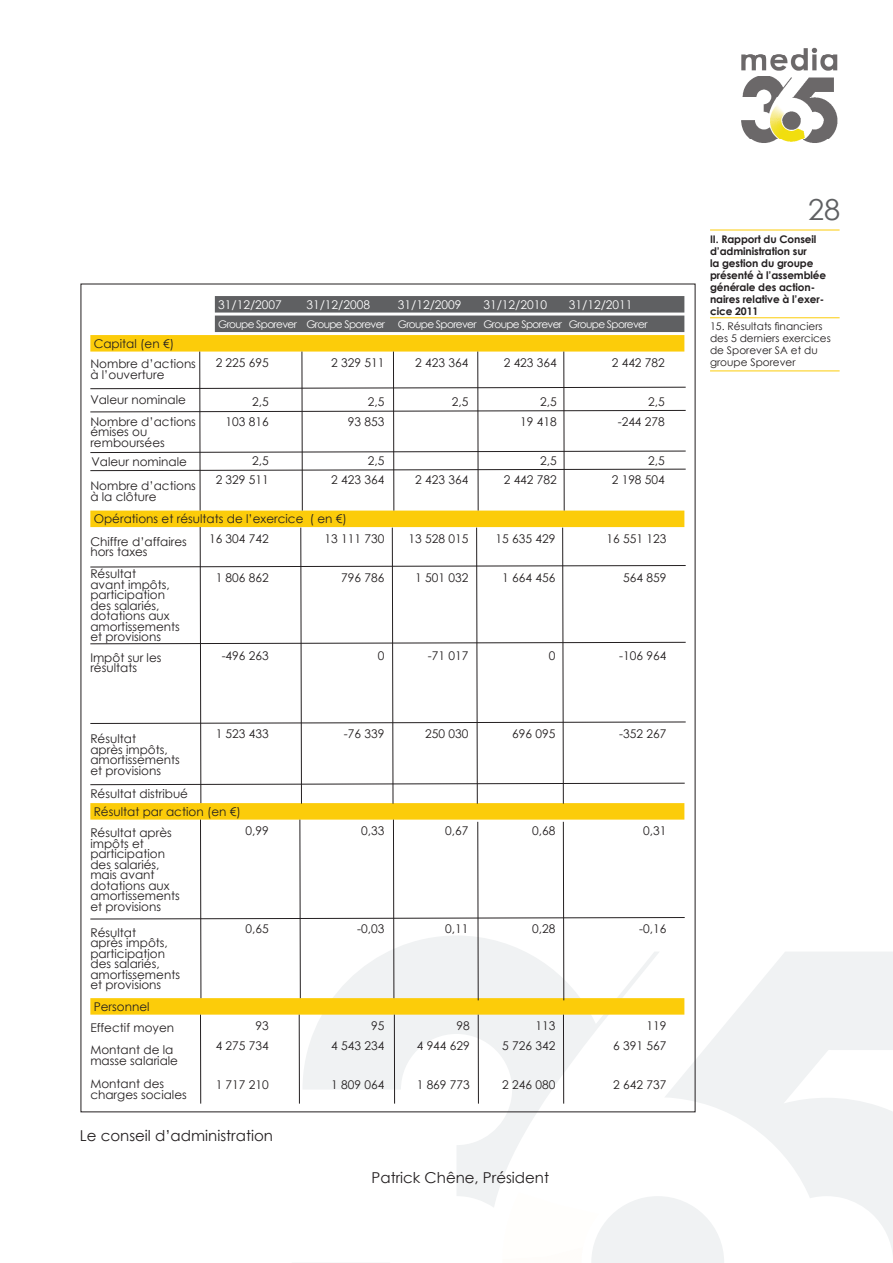
<style>
.page{position:relative;width:893px;height:1263px;background:#fff}
.page>*{position:absolute;margin:0;border:0;box-sizing:border-box;transform-origin:0 0}
.t1{font:28.95px "Century Gothic";color:#5f6062}
.t2{font:15px "Century Gothic";color:#231f20}
.t3{font:12px/10.5px "Century Gothic";color:#231f20}
.t4{font:12px "Century Gothic";color:#fff}
.t5{font:700 10.5px/12px "Century Gothic";letter-spacing:-.01em;color:#231f20}
.t6{font:10.5px/12px "Century Gothic";color:#231f20}
.t7{font:10.5px "Century Gothic";letter-spacing:-.06em;color:#fff}
</style>
<div class="page">
<svg style="left:302px;top:1015px;width:358px;height:138px"></svg>
<svg style="left:664px;top:951px;width:229px;height:302px;fill:#f0f2f3"></svg>
<svg style="left:457px;top:1153px;width:267px;height:110px"></svg>
<img style="left:741px;top:47px;width:97px;height:96px">
<div style="left:215px;top:296px;width:469px;height:17px;background:#5f6062"></div>
<div style="left:215px;top:316px;width:469px;height:16px;background:#5f6062"></div>
<div style="left:90px;top:335px;width:594px;height:17px;background:#fccc0a"></div>
<div style="left:90px;top:511px;width:594px;height:16px;background:#fccc0a"></div>
<div style="left:90px;top:803px;width:594px;height:17px;background:#fccc0a"></div>
<div style="left:90px;top:998px;width:594px;height:17px;background:#fccc0a"></div>
<svg style="left:90px;top:387px;width:596px;height:2px"></svg>
<svg style="left:90px;top:410px;width:596px;height:2px"></svg>
<svg style="left:90px;top:451px;width:596px;height:2px"></svg>
<svg style="left:90px;top:469px;width:596px;height:2px"></svg>
<hr style="left:199px;top:352px;width:1px;height:158px;background:#231f20">
<hr style="left:302px;top:352px;width:1px;height:158px;background:#231f20">
<hr style="left:393px;top:352px;width:1px;height:158px;background:#231f20">
<hr style="left:477px;top:352px;width:1px;height:158px;background:#231f20">
<hr style="left:563px;top:352px;width:1px;height:158px;background:#231f20">
<svg style="left:90px;top:527px;width:596px;height:277px"></svg>
<svg style="left:90px;top:819px;width:595px;height:182px"></svg>
<hr style="left:200px;top:1015px;width:1px;height:88px;background:#231f20">
<hr style="left:299px;top:1015px;width:1px;height:88px;background:#231f20">
<hr style="left:394px;top:1015px;width:1px;height:88px;background:#231f20">
<hr style="left:478px;top:1015px;width:1px;height:88px;background:#231f20">
<hr style="left:563px;top:1015px;width:1px;height:88px;background:#231f20">
<hr style="left:710px;top:370px;width:130px;height:1px;background:#fccc0a">
<hr style="left:710px;top:317px;width:130px;height:1px;background:#fccc0a">
<hr style="left:710px;top:230px;width:130px;height:1px;background:#fccc0a">
<p class="t3" style="left:94px;top:338px;width:82px">Capital (en €)</p>
<p class="t4" style="left:218px;top:296px;width:65px">31/12/2007</p>
<p class="t4" style="left:306px;top:296px;width:65px">31/12/2008</p>
<p class="t4" style="left:398px;top:296px;width:65px">31/12/2009</p>
<p class="t4" style="left:483px;top:296px;width:65px">31/12/2010</p>
<p class="t4" style="left:569px;top:296px;width:65px">31/12/2011</p>
<p class="t7" style="left:218px;top:317px;width:431px">Groupe Sporever Groupe Sporever Groupe Sporever Groupe Sporever Groupe Sporever</p>
<p class="t3" style="left:216px;top:357px;width:55px">2 225 695</p>
<p class="t3" style="left:331px;top:357px;width:55px">2 329 511</p>
<p class="t3" style="left:415px;top:357px;width:55px">2 423 364</p>
<p class="t3" style="left:504px;top:357px;width:55px">2 423 364</p>
<p class="t3" style="left:612px;top:357px;width:55px">2 442 782</p>
<p class="t3" style="left:252px;top:396px;width:18px">2,5</p>
<p class="t3" style="left:368px;top:396px;width:18px">2,5</p>
<p class="t3" style="left:452px;top:396px;width:18px">2,5</p>
<p class="t3" style="left:540px;top:396px;width:18px">2,5</p>
<p class="t3" style="left:648px;top:396px;width:18px">2,5</p>
<p class="t3" style="left:226px;top:416px;width:45px">103 816</p>
<p class="t3" style="left:348px;top:416px;width:38px">93 853</p>
<p class="t3" style="left:520px;top:416px;width:38px">19 418</p>
<p class="t3" style="left:618px;top:416px;width:49px">-244 278</p>
<p class="t3" style="left:252px;top:455px;width:18px">2,5</p>
<p class="t3" style="left:368px;top:455px;width:18px">2,5</p>
<p class="t3" style="left:540px;top:455px;width:18px">2,5</p>
<p class="t3" style="left:648px;top:455px;width:18px">2,5</p>
<p class="t3" style="left:216px;top:474px;width:55px">2 329 511</p>
<p class="t3" style="left:331px;top:474px;width:55px">2 423 364</p>
<p class="t3" style="left:415px;top:474px;width:55px">2 423 364</p>
<p class="t3" style="left:504px;top:474px;width:55px">2 442 782</p>
<p class="t3" style="left:612px;top:474px;width:55px">2 198 504</p>
<p class="t3" style="left:94px;top:513px;width:255px">Opérations et résultats de l’exercice ( en €)</p>
<p class="t3" style="left:209px;top:533px;width:61px">16 304 742</p>
<p class="t3" style="left:325px;top:533px;width:61px">13 111 730</p>
<p class="t3" style="left:409px;top:533px;width:61px">13 528 015</p>
<p class="t3" style="left:496px;top:533px;width:61px">15 635 429</p>
<p class="t3" style="left:607px;top:533px;width:61px">16 551 123</p>
<p class="t3" style="left:216px;top:572px;width:55px">1 806 862</p>
<p class="t3" style="left:341px;top:572px;width:45px">796 786</p>
<p class="t3" style="left:415px;top:572px;width:55px">1 501 032</p>
<p class="t3" style="left:502px;top:572px;width:55px">1 664 456</p>
<p class="t3" style="left:623px;top:572px;width:45px">564 859</p>
<p class="t3" style="left:90px;top:358px;width:107px">Nombre d’actions à l’ouverture</p>
<p class="t3" style="left:90px;top:394px;width:97px">Valeur nominale</p>
<p class="t3" style="left:90px;top:416px;width:107px">Nombre d’actions émises ou remboursées</p>
<p class="t3" style="left:91px;top:456px;width:97px">Valeur nominale</p>
<p class="t3" style="left:90px;top:481px;width:107px">Nombre d’actions à la clôture</p>
<p class="t3" style="left:90px;top:536px;width:98px">Chiffre d’affaires hors taxes</p>
<p class="t3" style="left:90px;top:568px;width:91px">Résultat<br>avant impôts, participation des salariés, dotations aux amortissements et provisions</p>
<p class="t3" style="left:90px;top:652px;width:73px">Impôt sur les résultats</p>
<p class="t3" style="left:90px;top:733px;width:91px">Résultat<br>après impôts, amortissements et provisions</p>
<p class="t3" style="left:90px;top:788px;width:99px">Résultat distribué</p>
<p class="t3" style="left:222px;top:650px;width:49px">-496 263</p>
<p class="t3" style="left:378px;top:650px;width:8px">0</p>
<p class="t3" style="left:428px;top:650px;width:42px">-71 017</p>
<p class="t3" style="left:549px;top:650px;width:8px">0</p>
<p class="t3" style="left:619px;top:650px;width:49px">-106 964</p>
<p class="t3" style="left:216px;top:728px;width:55px">1 523 433</p>
<p class="t3" style="left:344px;top:728px;width:42px">-76 339</p>
<p class="t3" style="left:425px;top:728px;width:45px">250 030</p>
<p class="t3" style="left:512px;top:728px;width:45px">696 095</p>
<p class="t3" style="left:619px;top:728px;width:49px">-352 267</p>
<p class="t3" style="left:94px;top:806px;width:149px">Résultat par action (en €)</p>
<p class="t3" style="left:90px;top:827px;width:91px">Résultat après impôts et participation des salariés, mais avant dotations aux amortissements et provisions</p>
<p class="t3" style="left:90px;top:927px;width:91px">Résultat<br>après impôts, participation des salariés, amortissements et provisions</p>
<p class="t3" style="left:94px;top:1001px;width:57px">Personnel</p>
<p class="t3" style="left:90px;top:1022px;width:85px">Effectif moyen</p>
<p class="t3" style="left:90px;top:1044px;width:89px">Montant de la masse salariale</p>
<p class="t3" style="left:90px;top:1078px;width:98px">Montant des charges sociales</p>
<p class="t3" style="left:246px;top:825px;width:25px">0,99</p>
<p class="t3" style="left:361px;top:825px;width:25px">0,33</p>
<p class="t3" style="left:445px;top:825px;width:25px">0,67</p>
<p class="t3" style="left:532px;top:825px;width:25px">0,68</p>
<p class="t3" style="left:643px;top:825px;width:25px">0,31</p>
<p class="t3" style="left:246px;top:923px;width:25px">0,65</p>
<p class="t3" style="left:357px;top:923px;width:29px">-0,03</p>
<p class="t3" style="left:445px;top:923px;width:25px">0,11</p>
<p class="t3" style="left:532px;top:923px;width:25px">0,28</p>
<p class="t3" style="left:639px;top:923px;width:29px">-0,16</p>
<p class="t3" style="left:256px;top:1020px;width:15px">93</p>
<p class="t3" style="left:371px;top:1020px;width:15px">95</p>
<p class="t3" style="left:457px;top:1020px;width:15px">98</p>
<p class="t3" style="left:535px;top:1020px;width:21px">113</p>
<p class="t3" style="left:646px;top:1020px;width:21px">119</p>
<p class="t3" style="left:216px;top:1040px;width:55px">4 275 734</p>
<p class="t3" style="left:331px;top:1040px;width:55px">4 543 234</p>
<p class="t3" style="left:417px;top:1040px;width:55px">4 944 629</p>
<p class="t3" style="left:502px;top:1040px;width:55px">5 726 342</p>
<p class="t3" style="left:613px;top:1040px;width:55px">6 391 567</p>
<p class="t3" style="left:216px;top:1079px;width:55px">1 717 210</p>
<p class="t3" style="left:331px;top:1079px;width:55px">1 809 064</p>
<p class="t3" style="left:417px;top:1079px;width:55px">1 869 773</p>
<p class="t3" style="left:502px;top:1079px;width:55px">2 246 080</p>
<p class="t3" style="left:613px;top:1079px;width:55px">2 642 737</p>
<p class="t2" style="left:80px;top:1125px;width:195px">Le conseil d’administration</p>
<p class="t2" style="left:372px;top:1167px;width:179px">Patrick Chêne, Président</p>
<h1 class="t1" style="left:808px;top:189px;width:34px">28</h1>
<p class="t5" style="left:710px;top:232px;width:118px">II. Rapport du Conseil d’administration sur<br>la gestion du groupe présenté à l’assemblée générale des action&shy;naires relative à l’exer&shy;cice 2011</p>
<p class="t6" style="left:710px;top:320px;width:122px">15. Résultats financiers des 5 derniers exercices de Sporever SA et du groupe Sporever</p>
</div>
